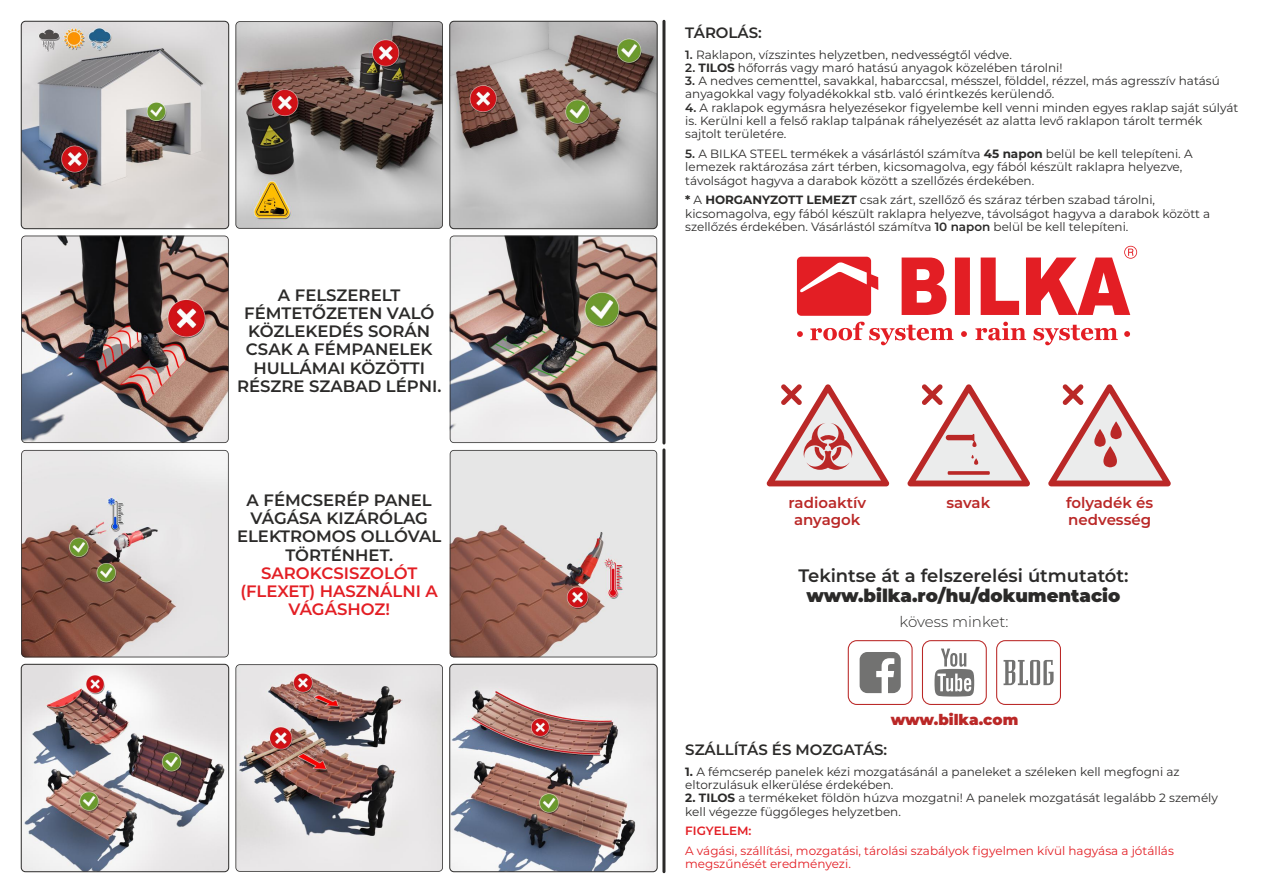
<style>
.page{position:relative;width:1263px;height:893px;background:#fff}
.page>*{position:absolute;margin:0;border:0;box-sizing:border-box;transform-origin:0 0}
.t1{font:600 18px "Montserrat";color:#2b2a29}
.t2{font:900 18px "Montserrat";color:#2b2a29}
.t3{font:600 16.5px/18.1px "Montserrat";color:#2b2a29;text-align:center}
.t4{font:600 16.5px/18.1px "Montserrat";color:#e31e24;text-align:center}
.t5{font:600 15px/16.5px "Montserrat";color:#ba2827;text-align:center}
.t6{font:600 15px "Montserrat";color:#2b2a29}
.t7{font:900 15px "Montserrat";color:#ba2827}
.t8{font:300 15px "Montserrat";color:#2b2a29}
.t9{font:12px/13.2px "Montserrat";color:#2b2a29}
.t10{font:12px/13.2px "Montserrat";color:#e31e24}
.t11{font:600 12px "Montserrat";color:#e31e24}
.s1{font-weight:600}
.s2{font-weight:700}
</style>
<div class="page">
<img style="left:450px;top:236px;width:207px;height:207px">
<svg style="left:21px;top:450px;width:208px;height:207px;background:#c2b1ac"></svg>
<svg style="left:450px;top:450px;width:207px;height:207px;background:#c8b3af"></svg>
<img style="left:21px;top:21px;width:208px;height:208px;border-radius:4px">
<div style="left:21px;top:21px;width:208px;height:208px;border:1px solid #2b2a29;border-radius:4px"></div>
<img style="left:21px;top:236px;width:208px;height:207px">
<svg style="left:235px;top:21px;width:208px;height:208px;background:#948883"></svg>
<img style="left:235px;top:664px;width:208px;height:208px">
<img style="left:450px;top:664px;width:207px;height:208px;border-radius:4px">
<div style="left:449px;top:664px;width:208px;height:208px;border:1px solid #2b2a29;border-radius:4px"></div>
<img style="left:450px;top:21px;width:207px;height:208px;border-radius:4px">
<div style="left:449px;top:21px;width:208px;height:208px;border:1px solid #2b2a29;border-radius:4px"></div>
<img style="left:21px;top:664px;width:208px;height:208px;border-radius:4px">
<div style="left:21px;top:664px;width:208px;height:208px;border:1px solid #2b2a29;border-radius:4px"></div>
<svg style="left:1048px;top:384px;width:123px;height:102px"></svg>
<svg style="left:907px;top:384px;width:123px;height:102px"></svg>
<svg style="left:767px;top:384px;width:122px;height:102px"></svg>
<hr style="left:662px;top:450px;width:3px;height:422px;background:#2b2a29">
<hr style="left:662px;top:21px;width:3px;height:422px;background:#2b2a29">
<svg style="left:860px;top:652px;width:41px;height:41px"></svg>
<div style="left:848px;top:640px;width:64px;height:65px;border:1px solid #ba2827;border-radius:9px"></div>
<svg style="left:934px;top:648px;width:40px;height:48px"></svg>
<div style="left:922px;top:640px;width:65px;height:65px;border:1px solid #ba2827;border-radius:9px"></div>
<svg style="left:1003px;top:660px;width:50px;height:25px"></svg>
<div style="left:996px;top:640px;width:65px;height:65px;border:1px solid #ba2827;border-radius:9px"></div>
<svg style="left:797px;top:257px;width:81px;height:59px"></svg>
<svg style="left:902px;top:246px;width:235px;height:69px"></svg>
<svg style="left:975px;top:322px;width:51px;height:18px"></svg>
<svg style="left:1033px;top:325px;width:85px;height:20px"></svg>
<svg style="left:810px;top:322px;width:143px;height:23px"></svg>
<svg style="left:797px;top:331px;width:6px;height:6px"></svg>
<svg style="left:961px;top:331px;width:6px;height:6px"></svg>
<svg style="left:1124px;top:331px;width:6px;height:6px"></svg>
<h2 class="t3" style="left:237px;top:286px;width:206px">A FELSZERELT<br>FÉMTETŐZETEN VALÓ<br>KÖZLEKEDÉS SORÁN<br>CSAK A FÉMPANELEK<br>HULLÁMAI KÖZÖTTI<br>RÉSZRE SZABAD LÉPNI.</h2>
<h2 class="t3" style="left:237px;top:491px;width:206px">A FÉMCSERÉP PANEL<br>VÁGÁSA KIZÁRÓLAG<br>ELEKTROMOS OLLÓVAL<br>TÖRTÉNHET.</h2>
<h2 class="t4" style="left:240px;top:564px;width:199px">SAROKCSISZOLÓT (FLEXET) HASZNÁLNI A<br>VÁGÁSHOZ!</h2>
<p class="t6" style="left:685px;top:23px;width:78px">TÁROLÁS:</p>
<p class="t9" style="left:685px;top:48px;width:328px"><span class="s1">1.</span> Raklapon, vízszintes helyzetben, nedvességtől védve.</p>
<p class="t9" style="left:685px;top:61px;width:379px"><span class="s1">2.</span> <span class="s2">TILOS</span> hőforrás vagy maró hatású anyagok közelében tárolni!</p>
<p class="t9" style="left:685px;top:74px;width:536px"><span class="s1">3.</span> A nedves cementtel, savakkal, habarccsal, mésszel, földdel, rézzel, más agresszív hatású anyagokkal vagy folyadékokkal stb. való érintkezés kerülendő.</p>
<p class="t9" style="left:685px;top:101px;width:554px"><span class="s1">4.</span> A raklapok egymásra helyezésekor figyelembe kell venni minden egyes raklap saját súlyát is. Kerülni kell a felső raklap talpának ráhelyezését az alatta levő raklapon tárolt termék sajtolt területére.</p>
<p class="t9" style="left:685px;top:147px;width:509px"><span class="s1">5.</span> A BILKA STEEL termékek a vásárlástól számítva <span class="s2">45 napon</span> belül be kell telepíteni. A lemezek raktározása zárt térben, kicsomagolva, egy fából készült raklapra helyezve, távolságot hagyva a darabok között a szellőzés érdekében.</p>
<p class="t9" style="left:685px;top:193px;width:526px"><span class="s2">*</span> A <span class="s2">HORGANYZOTT LEMEZT</span> csak zárt, szellőző és száraz térben szabad tárolni, kicsomagolva, egy fából készült raklapra helyezve, távolságot hagyva a darabok között a szellőzés érdekében. Vásárlástól számítva <span class="s1">10 napon</span> belül be kell telepíteni.</p>
<p class="t5" style="left:788px;top:494px;width:79px">radioaktív anyagok</p>
<p class="t5" style="left:946px;top:494px;width:45px">savak</p>
<p class="t5" style="left:1066px;top:494px;width:89px;text-align:left">folyadék és nedvesség</p>
<h1 class="t1" style="left:798px;top:564px;width:332px">Tekintse át a felszerelési útmutatót:</h1>
<h1 class="t2" style="left:807px;top:584px;width:315px">www.bilka.ro/hu/dokumentacio</h1>
<p class="t8" style="left:900px;top:613px;width:110px">kövess minket:</p>
<p class="t7" style="left:891px;top:711px;width:129px">www.bilka.com</p>
<p class="t6" style="left:685px;top:740px;width:204px">SZÁLLÍTÁS ÉS MOZGATÁS:</p>
<p class="t9" style="left:685px;top:765px;width:496px"><span class="s2">1.</span> A fémcserép panelek kézi mozgatásánál a paneleket a széleken kell megfogni az eltorzulásuk elkerülése érdekében.</p>
<p class="t9" style="left:685px;top:791px;width:534px"><span class="s2">2. TILOS</span> a termékeket földön húzva mozgatni! A panelek mozgatását legalább 2 személy kell végezze függőleges helyzetben.</p>
<p class="t11" style="left:685px;top:824px;width:68px">FIGYELEM:</p>
<p class="t10" style="left:685px;top:844px;width:490px">A vágási, szállítási, mozgatási, tárolási szabályok figyelmen kívül hagyása a jótállás megszűnését eredményezi.</p>
</div>
